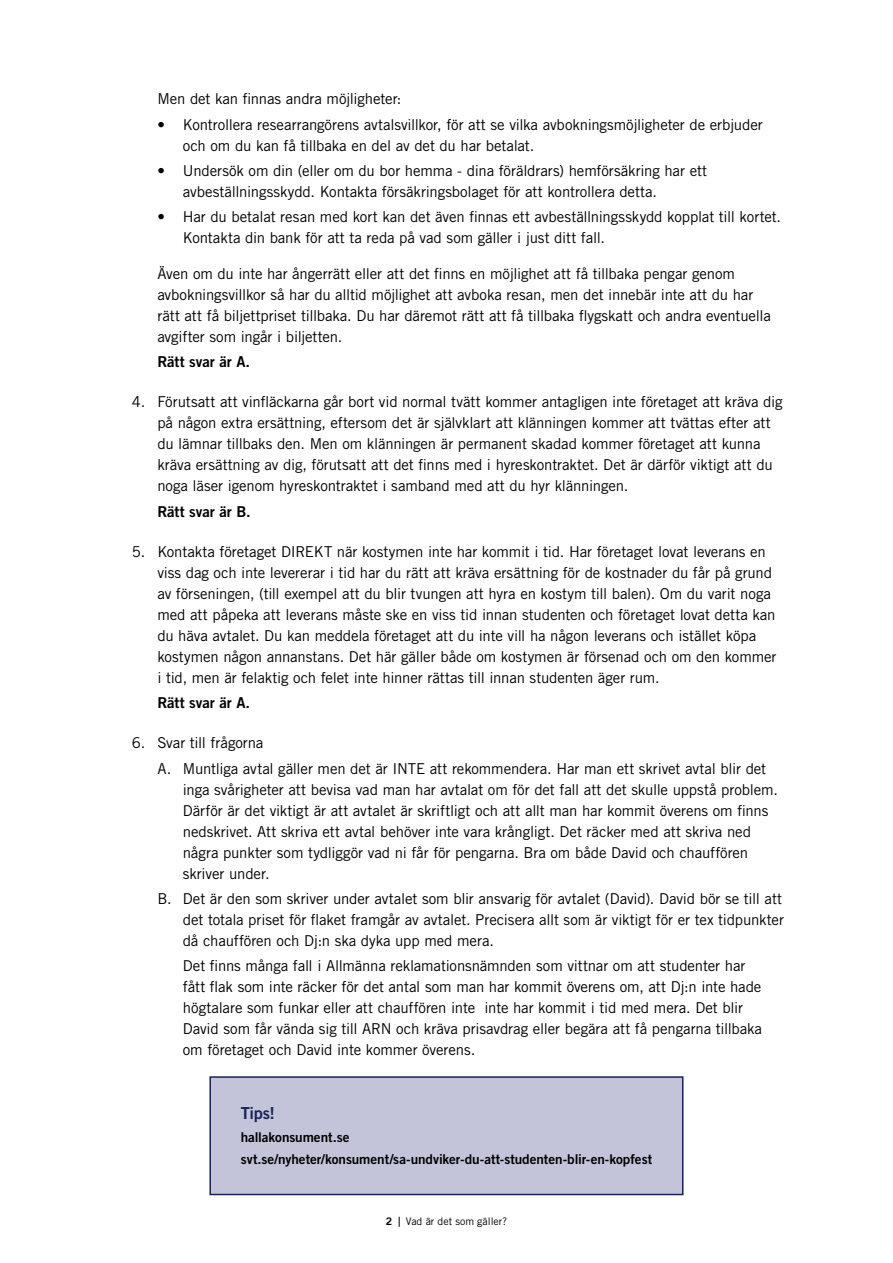
<style>
.page{position:relative;width:893px;height:1263px;background:#fff}
.page>*{position:absolute;margin:0;border:0;box-sizing:border-box;transform-origin:0 0}
.Notis_-_Rubrik_1__H3{font:16.5px "Trade Gothic LT Std Bd 2";color:#162259}
.Numrerad__ej_nummer{font:15px/21px "Trade Gothic LT Std";letter-spacing:-.01em;color:#000}
.Numrerad__ej_nummer-2{font:15px "Trade Gothic LT Std Bd 2";letter-spacing:-.005em;color:#000}
.Notis_-_Brödtext__P{font:13.5px "Trade Gothic LT Std Bd 2";letter-spacing:-.005em;color:#000}
.t1{font:10.5px "Trade Gothic LT Std";color:#000}
.t2{font:10.5px "Trade Gothic LT Std Bd 2";color:#000}
</style>
<div class="page">
<div style="left:210px;top:1077px;width:473px;height:117px;background:#c3c4da"></div>
<div style="left:209px;top:1076px;width:474px;height:119px;border:2px solid #162259"></div>
<p class="Numrerad__ej_nummer" style="left:157px;top:88px;width:246px">Men det kan finnas andra möjligheter:</p>
<p class="Numrerad__ej_nummer" style="left:183px;top:114px;width:581px;text-indent:-26px">• Kontrollera researrangörens avtalsvillkor, för att se vilka avbokningsmöjligheter de erbjuder och om du kan få tillbaka en del av det du har betalat.</p>
<p class="Numrerad__ej_nummer" style="left:183px;top:160px;width:526px;text-indent:-26px">• Undersök om din (eller om du bor hemma - dina föräldrars) hemförsäkring har ett avbeställningsskydd. Kontakta försäkringsbolaget för att kontrollera detta.</p>
<p class="Numrerad__ej_nummer" style="left:183px;top:206px;width:600px;text-indent:-26px">• Har du betalat resan med kort kan det även finnas ett avbeställningsskydd kopplat till kortet.<br>Kontakta din bank för att ta reda på vad som gäller i just ditt fall.</p>
<p class="Numrerad__ej_nummer" style="left:157px;top:263px;width:615px">Även om du inte har ångerrätt eller att det finns en möjlighet att få tillbaka pengar genom avbokningsvillkor så har du alltid möjlighet att avboka resan, men det innebär inte att du har rätt att få biljettpriset tillbaka. Du har däremot rätt att få tillbaka flygskatt och andra eventuella avgifter som ingår i biljetten.</p>
<p class="Numrerad__ej_nummer-2" style="left:157px;top:353px;width:94px">Rätt svar är A.</p>
<p class="Numrerad__ej_nummer" style="left:157px;top:391px;width:627px;text-indent:-26px">4. Förutsatt att vinfläckarna går bort vid normal tvätt kommer antagligen inte företaget att kräva dig på någon extra ersättning, eftersom det är självklart att klänningen kommer att tvättas efter att du lämnar tillbaks den. Men om klänningen är permanent skadad kommer företaget att kunna kräva ersättning av dig, förutsatt att det finns med i hyreskontraktet. Det är därför viktigt att du noga läser igenom hyreskontraktet i samband med att du hyr klänningen.</p>
<p class="Numrerad__ej_nummer-2" style="left:157px;top:502px;width:95px">Rätt svar är B.</p>
<p class="Numrerad__ej_nummer" style="left:157px;top:541px;width:621px;text-indent:-26px">5. Kontakta företaget DIREKT när kostymen inte har kommit i tid. Har företaget lovat leverans en viss dag och inte levererar i tid har du rätt att kräva ersättning för de kostnader du får på grund av förseningen, (till exempel att du blir tvungen att hyra en kostym till balen). Om du varit noga med att påpeka att leverans måste ske en viss tid innan studenten och företaget lovat detta kan du häva avtalet. Du kan meddela företaget att du inte vill ha någon leverans och istället köpa kostymen någon annanstans. Det här gäller både om kostymen är försenad och om den kommer i tid, men är felaktig och felet inte hinner rättas till innan studenten äger rum.</p>
<p class="Numrerad__ej_nummer-2" style="left:157px;top:693px;width:94px">Rätt svar är A.</p>
<p class="Numrerad__ej_nummer" style="left:132px;top:732px;width:133px">6. Svar till frågorna</p>
<p class="Numrerad__ej_nummer" style="left:183px;top:757px;width:597px;text-indent:-26px">A. Muntliga avtal gäller men det är INTE att rekommendera. Har man ett skrivet avtal blir det inga svårigheter att bevisa vad man har avtalat om för det fall att det skulle uppstå problem.<br>Därför är det viktigt är att avtalet är skriftligt och att allt man har kommit överens om finns nedskrivet. Att skriva ett avtal behöver inte vara krångligt. Det räcker med att skriva ned några punkter som tydliggör vad ni får för pengarna. Bra om både David och chauffören skriver under.</p>
<p class="Numrerad__ej_nummer" style="left:183px;top:888px;width:603px;text-align:justify;text-indent:-26px">B. Det är den som skriver under avtalet som blir ansvarig för avtalet (David). David bör se till att det totala priset för flaket framgår av avtalet. Precisera allt som är viktigt för er tex tidpunkter då chauffören och Dj:n ska dyka upp med mera.</p>
<p class="Numrerad__ej_nummer" style="left:183px;top:955px;width:581px">Det finns många fall i Allmänna reklamationsnämnden som vittnar om att studenter har fått flak som inte räcker för det antal som man har kommit överens om, att Dj:n inte hade högtalare som funkar eller att chauffören inte inte har kommit i tid med mera. Det blir David som får vända sig till ARN och kräva prisavdrag eller begära att få pengarna tillbaka om företaget och David inte kommer överens.</p>
<h3 class="Notis_-_Rubrik_1__H3" style="left:241px;top:1103px;width:36px">Tips!</h3>
<p class="Notis_-_Brödtext__P" style="left:241px;top:1128px;width:110px">hallakonsument.se</p>
<p class="Notis_-_Brödtext__P" style="left:241px;top:1151px;width:413px">svt.se/nyheter/konsument/sa-undviker-du-att-studenten-blir-en-kopfest</p>
<p class="t2" style="left:386px;top:1215px;width:8px">2</p>
<p class="t1" style="left:406px;top:1215px;width:103px">Vad är det som gäller?</p>
</div>
